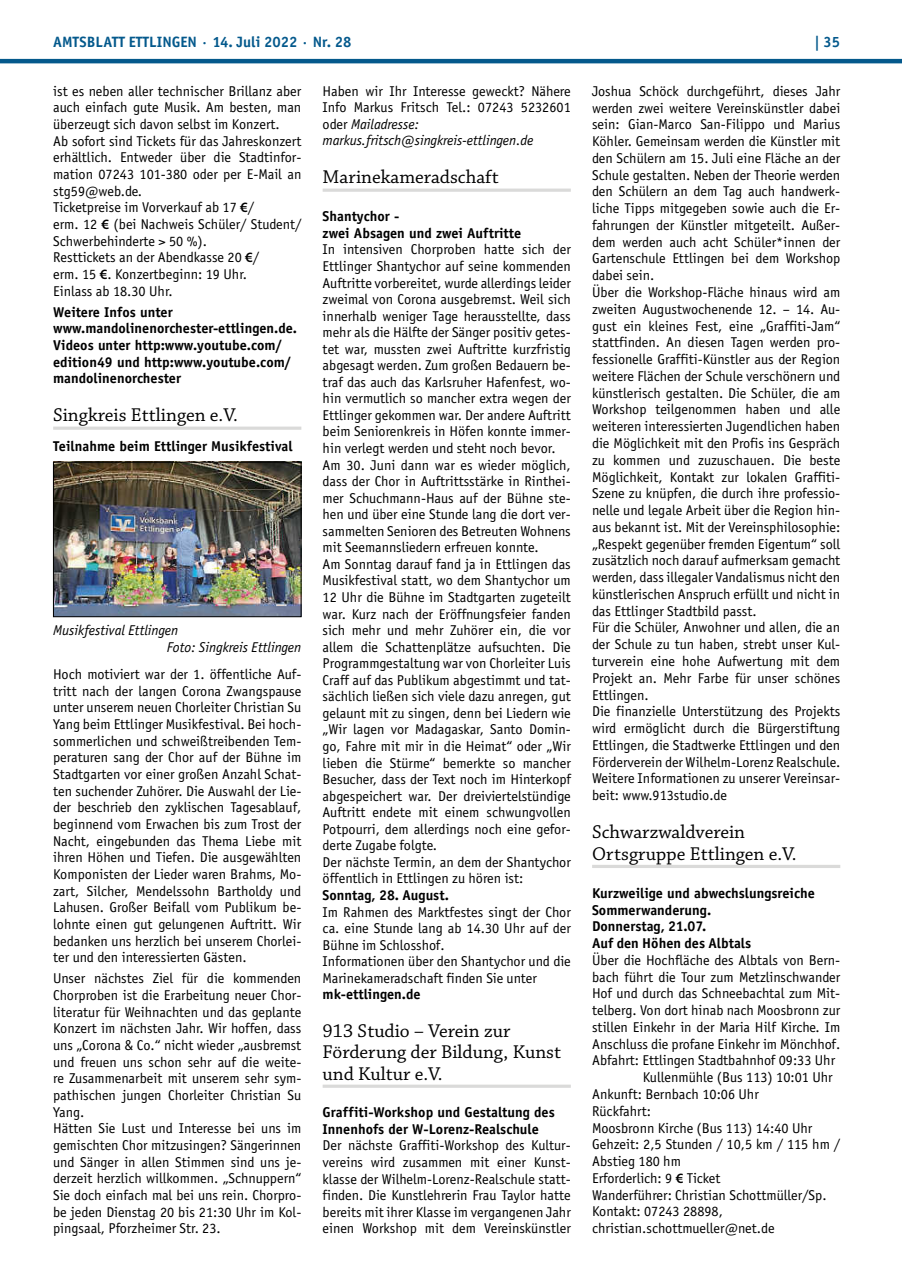
<style>
.page{position:relative;width:902px;height:1280px;background:#fff}
.page>*{position:absolute;margin:0;border:0;box-sizing:border-box;transform-origin:0 0}
.t1{font:19.5px/21px "Chaparral Pro";color:#000}
.t2{font:700 15px "Officina Sans";color:#04598c}
.t3{font:14.25px/16.5px "Officina Sans";color:#000}
.t4{font:700 14.25px/16.6px "Officina Sans";color:#000}
.t5{font:italic 14.25px/16.6px "Officina Sans";color:#000}
.s1{font-family:"Myriad Pro";font-weight:600}
.s2{font-style:italic}
</style>
<div class="page">
<hr style="left:0;top:59px;width:901px;height:4px;background:#04598c">
<hr style="left:53px;top:427px;width:248px;height:3px;background:#dadad9">
<img style="left:55px;top:464px;width:244px;height:151px">
<div style="left:53px;top:462px;width:248px;height:155px;border:1px solid #000"></div>
<hr style="left:322px;top:189px;width:248px;height:3px;background:#dadad9">
<svg style="left:322px;top:1084px;width:248px;height:4px"></svg>
<hr style="left:592px;top:865px;width:248px;height:3px;background:#dadad9">
<p class="t2" style="left:53px;top:32px;width:300px">AMTSBLATT ETTLINGEN · 14. Juli 2022 · Nr. 28</p>
<p class="t2" style="left:814px;top:32px;width:28px">| 35</p>
<p class="t3" style="left:53px;top:83px;width:250px">ist es neben aller technischer Brillanz aber auch einfach gute Musik. Am besten, man überzeugt sich davon selbst im Konzert.<br>Ab sofort sind Tickets für das Jahreskonzert erhältlich. Entweder über die Stadtinfor&shy;mation 07243 101-380 oder per E-Mail an stg59@web.de.<br>Ticketpreise im Vorverkauf ab 17 <span class="s1">€</span>/<br>erm. 12 <span class="s1">€</span> (bei Nachweis Schüler/ Student/ Schwerbehinderte &gt; 50 %).<br>Resttickets an der Abendkasse 20 <span class="s1">€</span>/<br>erm. 15 <span class="s1">€</span>. Konzertbeginn: 19 Uhr.<br>Einlass ab 18.30 Uhr.</p>
<p class="t4" style="left:53px;top:303px;width:245px">Weitere Infos unter www.mandolinenorchester-ettlingen.de.<br>Videos unter http:www.youtube.com/ edition49 und http:www.youtube.com/ mandolinenorchester</p>
<h1 class="t1" style="left:53px;top:406px;width:186px">Singkreis Ettlingen e.V.</h1>
<p class="t4" style="left:53px;top:438px;width:241px">Teilnahme beim Ettlinger Musikfestival</p>
<p class="t3" style="left:322px;top:83px;width:250px">Haben wir Ihr Interesse geweckt? Nähere Info Markus Fritsch Tel.: 07243 5232601 oder <span class="s2">Mailadresse: markus.fritsch@singkreis-ettlingen.de</span></p>
<h1 class="t1" style="left:322px;top:168px;width:178px">Marinekameradschaft</h1>
<p class="t4" style="left:322px;top:208px;width:200px">Shantychor -<br>zwei Absagen und zwei Auftritte</p>
<p class="t3" style="left:322px;top:241px;width:250px">In intensiven Chorproben hatte sich der Ettlinger Shantychor auf seine kommenden Auftritte vorbereitet, wurde allerdings leider zweimal von Corona ausgebremst. Weil sich innerhalb weniger Tage herausstellte, dass mehr als die Hälfte der Sänger positiv getes&shy;tet war, mussten zwei Auftritte kurzfristig abgesagt werden. Zum großen Bedauern be&shy;traf das auch das Karlsruher Hafenfest, wo&shy;hin vermutlich so mancher extra wegen der Ettlinger gekommen war. Der andere Auftritt beim Seniorenkreis in Höfen konnte immer&shy;hin verlegt werden und steht noch bevor.<br>Am 30. Juni dann war es wieder möglich, dass der Chor in Auftrittsstärke in Rinthei&shy;mer Schuchmann-Haus auf der Bühne ste&shy;hen und über eine Stunde lang die dort ver&shy;sammelten Senioren des Betreuten Wohnens mit Seemannsliedern erfreuen konnte.<br>Am Sonntag darauf fand ja in Ettlingen das Musikfestival statt, wo dem Shantychor um 12 Uhr die Bühne im Stadtgarten zugeteilt war. Kurz nach der Eröffnungsfeier fanden sich mehr und mehr Zuhörer ein, die vor allem die Schattenplätze aufsuchten. Die Programmgestaltung war von Chorleiter Luis Craff auf das Publikum abgestimmt und tat&shy;sächlich ließen sich viele dazu anregen, gut gelaunt mit zu singen, denn bei Liedern wie „Wir lagen vor Madagaskar, Santo Domin&shy;go, Fahre mit mir in die Heimat“ oder „Wir lieben die Stürme“ bemerkte so mancher Besucher, dass der Text noch im Hinterkopf abgespeichert war. Der dreiviertelstündige Auftritt endete mit einem schwungvollen Potpourri, dem allerdings noch eine gefor&shy;derte Zugabe folgte.<br>Der nächste Termin, an dem der Shantychor öffentlich in Ettlingen zu hören ist:</p>
<p class="t4" style="left:322px;top:887px;width:128px">Sonntag, 28. August.</p>
<p class="t3" style="left:322px;top:903px;width:250px">Im Rahmen des Marktfestes singt der Chor ca. eine Stunde lang ab 14.30 Uhr auf der Bühne im Schlosshof.<br>Informationen über den Shantychor und die Marinekameradschaft finden Sie unter</p>
<p class="t4" style="left:322px;top:986px;width:99px">mk-ettlingen.de</p>
<h1 class="t1" style="left:322px;top:1021px;width:240px">913 Studio – Verein zur<br>Förderung der Bildung, Kunst und Kultur e.V.</h1>
<p class="t4" style="left:322px;top:1104px;width:234px">Graffiti-Workshop und Gestaltung des<br>Innenhofs der W-Lorenz-Realschule</p>
<p class="t3" style="left:322px;top:1137px;width:250px;text-align:justify">Der nächste Graffiti-Workshop des Kultur&shy;vereins wird zusammen mit einer Kunst&shy;klasse der Wilhelm-Lorenz-Realschule statt&shy;finden. Die Kunstlehrerin Frau Taylor hatte bereits mit ihrer Klasse im vergangenen Jahr einen Workshop mit dem Vereinskünstler</p>
<p class="t3" style="left:592px;top:83px;width:250px">Joshua Schöck durchgeführt, dieses Jahr werden zwei weitere Vereinskünstler dabei sein: Gian-Marco San-Filippo und Marius Köhler. Gemeinsam werden die Künstler mit den Schülern am 15. Juli eine Fläche an der Schule gestalten. Neben der Theorie werden den Schülern an dem Tag auch handwerk&shy;liche Tipps mitgegeben sowie auch die Er&shy;fahrungen der Künstler mitgeteilt. Außer&shy;dem werden auch acht Schüler*innen der Gartenschule Ettlingen bei dem Workshop dabei sein.<br>Über die Workshop-Fläche hinaus wird am zweiten Augustwochenende 12. – 14. Au&shy;gust ein kleines Fest, eine „Graffiti-Jam“ stattfinden. An diesen Tagen werden pro&shy;fessionelle Graffiti-Künstler aus der Region weitere Flächen der Schule verschönern und künstlerisch gestalten. Die Schüler, die am Workshop teilgenommen haben und alle weiteren interessierten Jugendlichen haben die Möglichkeit mit den Profis ins Gespräch zu kommen und zuzuschauen. Die beste Möglichkeit, Kontakt zur lokalen Graffiti-Szene zu knüpfen, die durch ihre professio&shy;nelle und legale Arbeit über die Region hin&shy;aus bekannt ist. Mit der Vereinsphilosophie: „Respekt gegenüber fremden Eigentum“ soll zusätzlich noch darauf aufmerksam gemacht werden, dass illegaler Vandalismus nicht den künstlerischen Anspruch erfüllt und nicht in das Ettlinger Stadtbild passt.<br>Für die Schüler, Anwohner und allen, die an der Schule zu tun haben, strebt unser Kul&shy;turverein eine hohe Aufwertung mit dem Projekt an. Mehr Farbe für unser schönes Ettlingen.<br>Die finanzielle Unterstützung des Projekts wird ermöglicht durch die Bürgerstiftung Ettlingen, die Stadtwerke Ettlingen und den Förderverein der Wilhelm-Lorenz Realschule.<br>Weitere Informationen zu unserer Vereinsar&shy;beit: www.913studio.de</p>
<h1 class="t1" style="left:592px;top:822px;width:206px">Schwarzwaldverein<br>Ortsgruppe Ettlingen e.V.</h1>
<p class="t4" style="left:592px;top:884px;width:224px">Kurzweilige und abwechslungsreiche<br>Sommerwanderung.<br>Donnerstag, 21.07.<br>Auf den Höhen des Albtals</p>
<p class="t3" style="left:592px;top:952px;width:250px">Über die Hochfläche des Albtals von Bern-</p>
<p class="t3" style="left:592px;top:968px;width:250px">bach führt die Tour zum Metzlinschwander</p>
<p class="t3" style="left:592px;top:985px;width:250px">Hof und durch das Schneebachtal zum Mit-</p>
<p class="t3" style="left:592px;top:1002px;width:250px">telberg. Von dort hinab nach Moosbronn zur</p>
<p class="t3" style="left:592px;top:1019px;width:250px">stillen Einkehr in der Maria Hilf Kirche. Im</p>
<p class="t3" style="left:592px;top:1036px;width:250px">Anschluss die profane Einkehr im Mönchhof.</p>
<p class="t3" style="left:592px;top:1052px;width:244px">Abfahrt: Ettlingen Stadtbahnhof 09:33 Uhr</p>
<p class="t3" style="left:642px;top:1069px;width:191px">Kullenmühle (Bus 113) 10:01 Uhr</p>
<p class="t3" style="left:592px;top:1086px;width:168px">Ankunft: Bernbach 10:06 Uhr</p>
<p class="t3" style="left:592px;top:1103px;width:60px">Rückfahrt:</p>
<p class="t3" style="left:592px;top:1119px;width:222px">Moosbronn Kirche (Bus 113) 14:40 Uhr</p>
<p class="t3" style="left:592px;top:1136px;width:249px">Gehzeit: 2,5 Stunden / 10,5 km / 115 hm /</p>
<p class="t3" style="left:592px;top:1153px;width:90px">Abstieg 180 hm</p>
<p class="t3" style="left:592px;top:1170px;width:130px">Erforderlich: 9 <span class="s1">€</span> Ticket</p>
<p class="t3" style="left:592px;top:1186px;width:236px">Wanderführer: Christian Schottmüller/Sp.</p>
<p class="t3" style="left:592px;top:1203px;width:132px">Kontakt: 07243 28898,</p>
<p class="t3" style="left:592px;top:1220px;width:184px">christian.schottmueller@net.de</p>
<p class="t5" style="left:167px;top:622px;width:136px;text-indent:-114px">Musikfestival Ettlingen<br>Foto: Singkreis Ettlingen</p>
<p class="t3" style="left:53px;top:666px;width:250px;text-align:justify">Hoch motiviert war der 1. öffentliche Auf&shy;tritt nach der langen Corona Zwangspause unter unserem neuen Chorleiter Christian Su Yang beim Ettlinger Musikfestival. Bei hoch&shy;sommerlichen und schweißtreibenden Tem&shy;peraturen sang der Chor auf der Bühne im Stadtgarten vor einer großen Anzahl Schat&shy;ten suchender Zuhörer. Die Auswahl der Lie&shy;der beschrieb den zyklischen Tagesablauf, beginnend vom Erwachen bis zum Trost der Nacht, eingebunden das Thema Liebe mit ihren Höhen und Tiefen. Die ausgewählten Komponisten der Lieder waren Brahms, Mo&shy;zart, Silcher, Mendelssohn Bartholdy und Lahusen. Großer Beifall vom Publikum be&shy;lohnte einen gut gelungenen Auftritt. Wir bedanken uns herzlich bei unserem Chorlei&shy;ter und den interessierten Gästen.</p>
<p class="t3" style="left:53px;top:970px;width:250px">Unser nächstes Ziel für die kommenden Chorproben ist die Erarbeitung neuer Chor&shy;literatur für Weihnachten und das geplante Konzert im nächsten Jahr. Wir hoffen, dass uns „Corona &amp; Co.“ nicht wieder „ausbremst und freuen uns schon sehr auf die weite&shy;re Zusammenarbeit mit unserem sehr sym&shy;pathischen jungen Chorleiter Christian Su Yang.<br>Hätten Sie Lust und Interesse bei uns im gemischten Chor mitzusingen? Sängerinnen und Sänger in allen Stimmen sind uns je&shy;derzeit herzlich willkommen. „Schnuppern“ Sie doch einfach mal bei uns rein. Chorpro&shy;be jeden Dienstag 20 bis 21:30 Uhr im Kol&shy;pingsaal, Pforzheimer Str. 23.</p>
</div>
